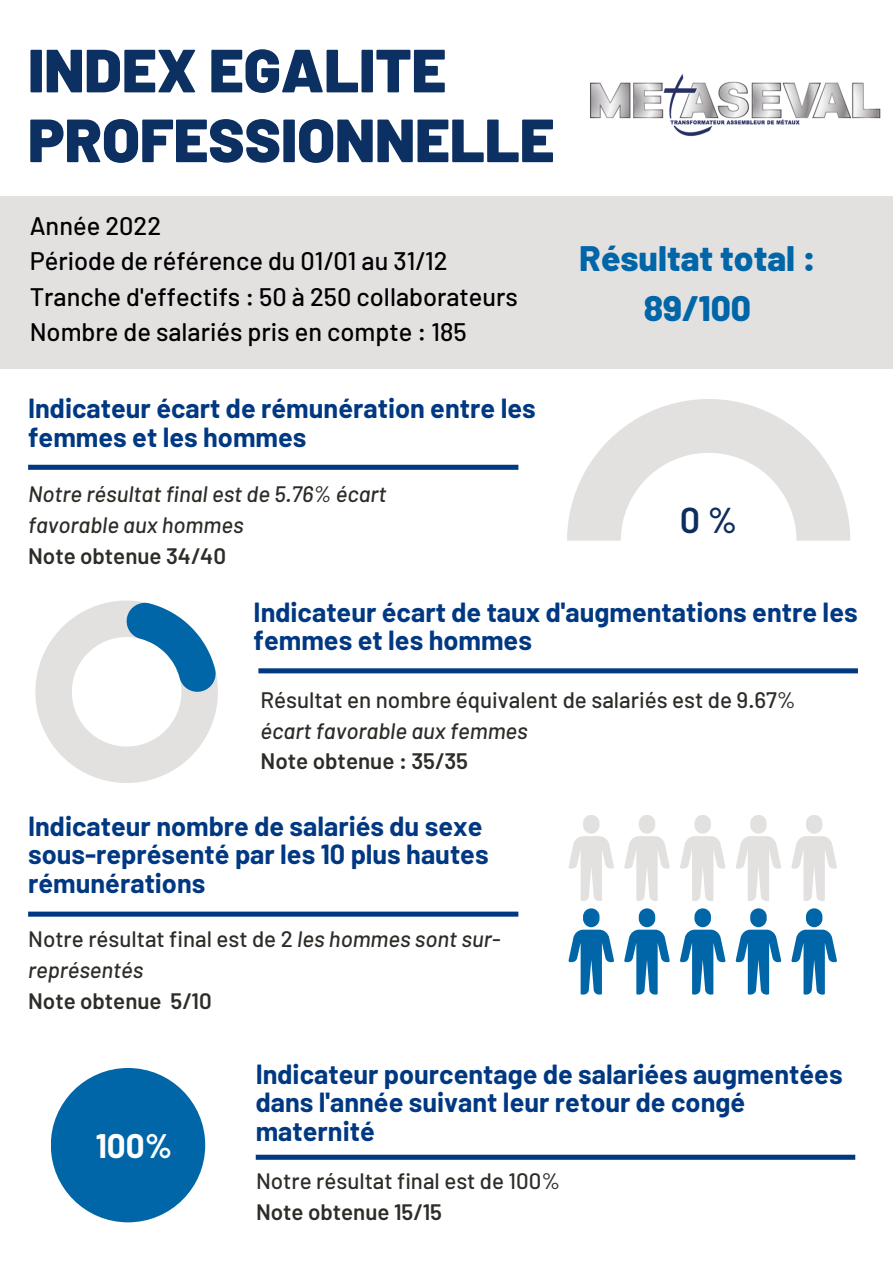
<style>
.page{position:relative;width:893px;height:1263px;background:#fff}
.page>*{position:absolute;margin:0;border:0;box-sizing:border-box;transform-origin:0 0}
.t1{font:900 60.9px/69.8px "Barlow";color:#0d3062}
.t2{font:600 35.85px "Barlow";color:#0e2d5e}
.t3{font:800 35.33px/49.5px "Barlow";color:#0066a7;text-align:center}
.t4{font:700 33.22px "Barlow";color:#fff}
.t5{font:700 27px/28.7px "Barlow";color:#003882}
.t6{font:500 25.35px/35.5px "Barlow";color:#000}
.t7{font:500 22.35px "Barlow";color:#2b2d27}
.t8{font:italic 500 22.35px "Barlow";color:#2b2d27}
.t9{font:600 22.35px "Barlow";color:#2b2d27}
.t10{font:italic 500 22.27px/31px "Barlow";color:#2b2d27}
.t11{font:600 22.27px "Barlow";color:#2b2d27}
.t12{font:500 22.27px "Barlow";color:#2b2d27}
.s1{font-style:normal}
</style>
<div class="page">
<div style="left:0;top:197px;width:893px;height:172px;background:#e3e0e0"></div>
<svg style="left:35px;top:600px;width:183px;height:183px"></svg>
<div style="left:28px;top:465px;width:490px;height:5px;background:#003882"></div>
<div style="left:258px;top:668px;width:600px;height:5px;background:#003882"></div>
<div style="left:28px;top:911px;width:490px;height:6px;background:#003882"></div>
<svg style="left:567px;top:399px;width:283px;height:142px"></svg>
<svg style="left:568px;top:815px;width:269px;height:86px"></svg>
<svg style="left:568px;top:908px;width:269px;height:86px"></svg>
<div style="left:256px;top:1155px;width:599px;height:5px;background:#003882"></div>
<div style="left:51px;top:1068px;width:154px;height:154px;background:#0066a7;border-radius:50%"></div>
<img style="left:590px;top:74px;width:291px;height:63px">
<h1 class="t1" style="left:28px;top:33px;width:528px">INDEX EGALITE<br>PROFESSIONNELLE</h1>
<p class="t6" style="left:30px;top:207px;width:490px">Année 2022<br>Période de référence du 01/01 au 31/12<br>Tranche d'effectifs : 50 à 250 collaborateurs Nombre de salariés pris en compte : 185</p>
<p class="t5" style="left:28px;top:393px;width:509px">Indicateur écart de rémunération entre les femmes et les hommes</p>
<p class="t10" style="left:28px;top:477px;width:360px">Notre résultat final est de 5.76% écart favorable aux hommes</p>
<p class="t11" style="left:28px;top:541px;width:199px">Note obtenue 34/40</p>
<h3 class="t3" style="left:579px;top:232px;width:238px">Résultat total :<br>89/100</h3>
<h2 class="t2" style="left:680px;top:497px;width:59px">0%</h2>
<p class="t5" style="left:254px;top:596px;width:605px">Indicateur écart de taux d'augmentations entre les femmes et les hommes</p>
<p class="t7" style="left:260px;top:685px;width:536px">Résultat en nombre équivalent de salariés est de 9.67%</p>
<p class="t8" style="left:260px;top:716px;width:269px">écart favorable aux femmes</p>
<p class="t9" style="left:260px;top:747px;width:209px">Note obtenue : 35/35</p>
<p class="t5" style="left:28px;top:810px;width:462px">Indicateur nombre de salariés du sexe sous-représenté par les 10 plus hautes rémunérations</p>
<p class="t10" style="left:28px;top:923px;width:474px;line-height:30.6px"><span class="s1">Notre résultat final est de 2</span> les hommes sont sur&shy;représentés</p>
<p class="t11" style="left:28px;top:986px;width:185px">Note obtenue 5/10</p>
<p class="t4" style="left:96px;top:1125px;width:78px">100%</p>
<p class="t5" style="left:256px;top:1058px;width:588px">Indicateur pourcentage de salariées augmentées dans l'année suivant leur retour de congé maternité</p>
<p class="t12" style="left:256px;top:1167px;width:306px">Notre résultat final est de 100%</p>
<p class="t11" style="left:256px;top:1197px;width:188px">Note obtenue 15/15</p>
</div>
